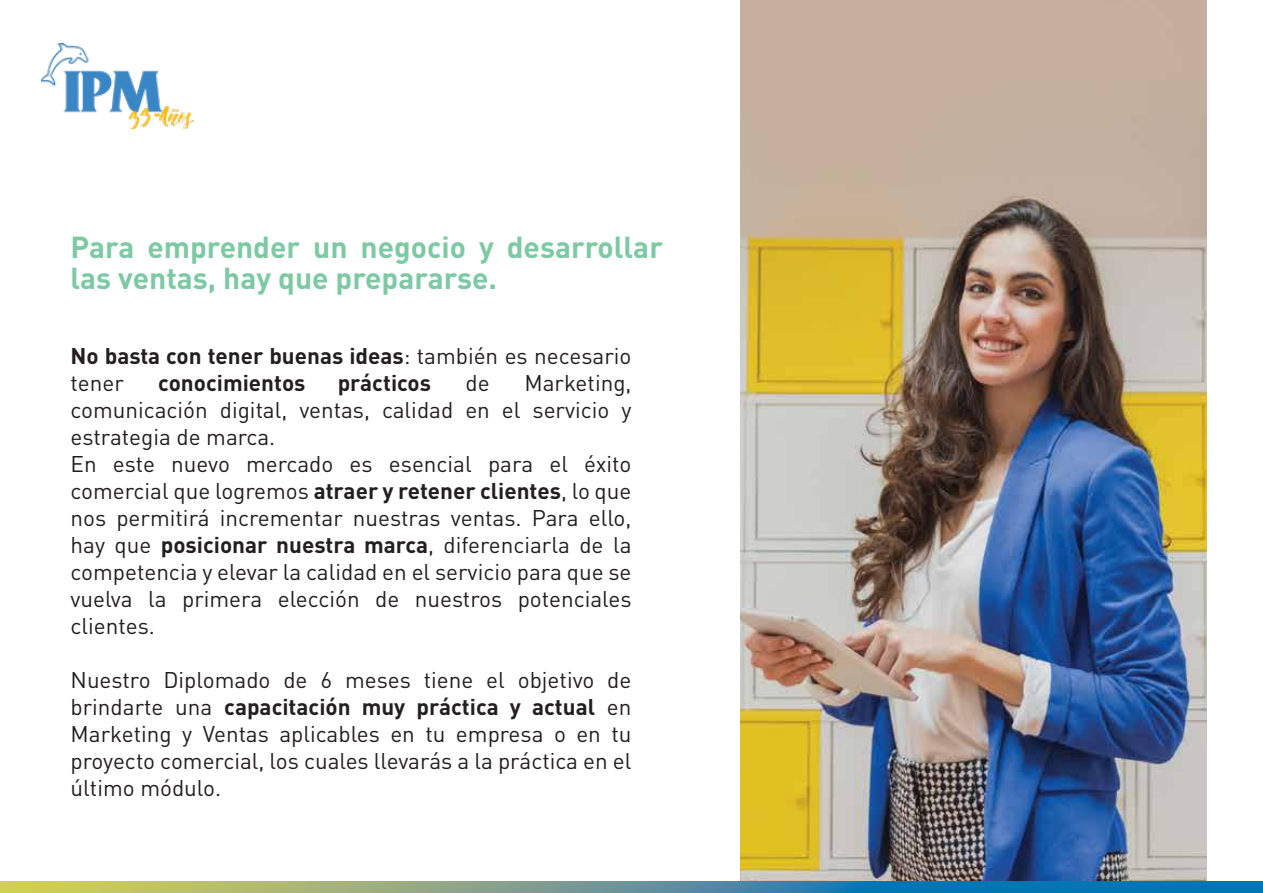
<style>
.page{position:relative;width:1263px;height:893px;background:#fff}
.page>*{position:absolute;margin:0;border:0;box-sizing:border-box;transform-origin:0 0}
.t1{font:700 30px/31.5px "DIN Pro";color:#7dc9a3}
.t2{font:22.5px/27px "DIN Pro";color:#231f20}
.t3{font:700 22.5px/27px "DIN Pro";color:#231f20}
.s1{font-weight:400}
.s2{font-weight:700}
</style>
<div class="page">
<img style="left:41px;top:44px;width:153px;height:84px">
<img style="left:740px;top:0;width:466px;height:881px">
<svg style="left:0;top:881px;width:1263px;height:12px;background:#5f9792"></svg>
<h1 class="t1" style="left:71px;top:230px;width:594px">Para emprender un negocio y desarrollar las ventas, hay que prepararse.</h1>
<p class="t3" style="left:71px;top:341px;width:562px">No basta con tener buenas ideas<span class="s1">: también es necesario tener</span></p>
<p class="t3" style="left:158px;top:368px;width:149px">conocimientos</p>
<p class="t3" style="left:338px;top:368px;width:95px">prácticos</p>
<p class="t2" style="left:466px;top:368px;width:26px">de</p>
<p class="t2" style="left:71px;top:368px;width:562px;text-indent:454px">Marketing, comunicación digital, ventas, calidad en el servicio y estrategia de marca.<br>En este nuevo mercado es esencial para el éxito comercial que logremos <span class="s2">atraer y retener clientes</span>, lo que nos permitirá incrementar nuestras ventas. Para ello, hay que <span class="s2">posicionar nuestra marca</span>, diferenciarla de la competencia y elevar la calidad en el servicio para que se vuelva la primera elección de nuestros potenciales clientes.</p>
<p class="t2" style="left:71px;top:665px;width:562px;text-align:justify">Nuestro Diplomado de 6 meses tiene el objetivo de brindarte una <span class="s2">capacitación muy práctica y actual</span> en Marketing y Ventas aplicables en tu empresa o en tu proyecto comercial, los cuales llevarás a la práctica en el último módulo.</p>
</div>
